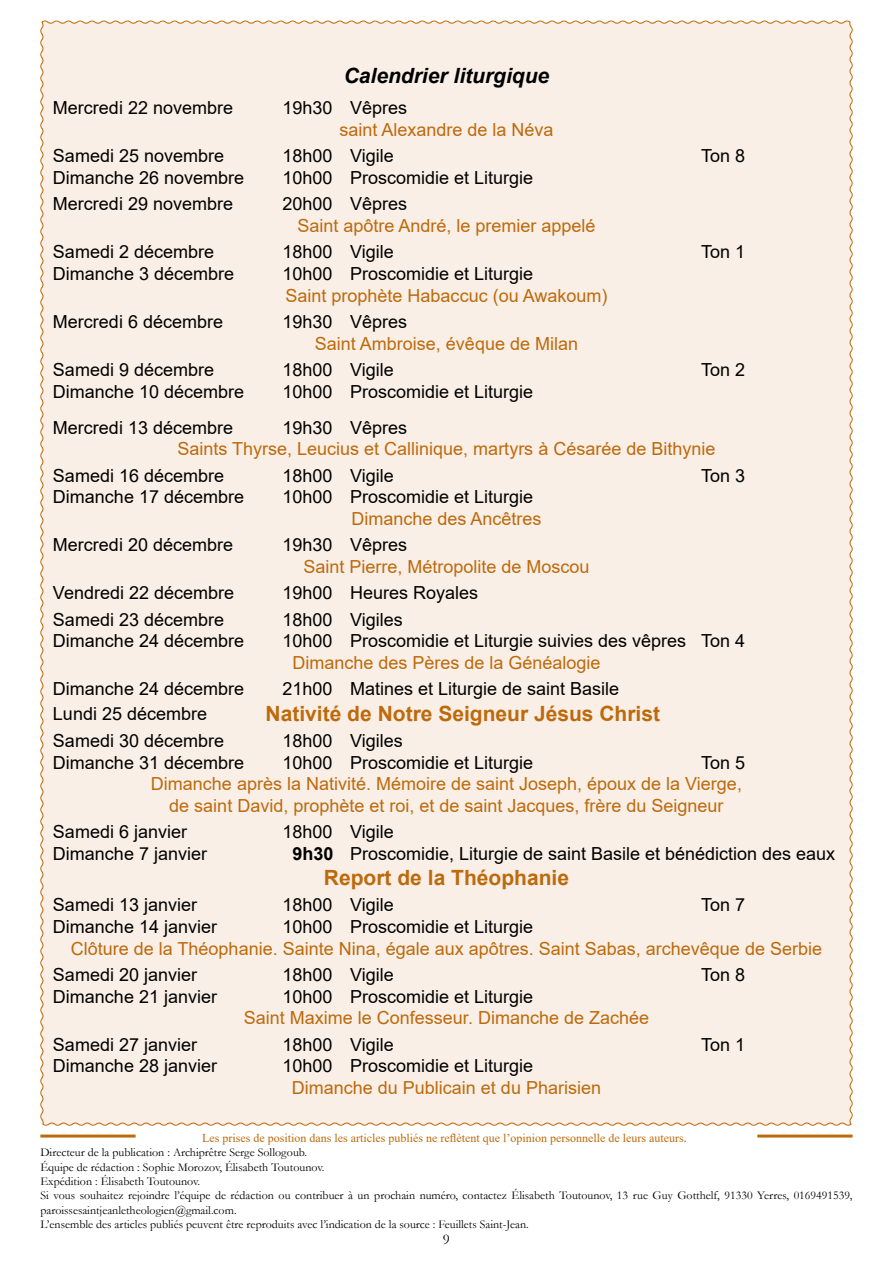
<style>
.page{position:relative;width:893px;height:1263px;background:#fff}
.page>*{position:absolute;margin:0;border:0;box-sizing:border-box;transform-origin:0 0}
.t1{font:700 21px "Arial";color:#bd6a0c}
.t2{font:italic 700 21px "Arial";color:#000}
.t3{font:18px "Arial";color:#000}
.t4{font:18px/21.6px "Arial";color:#bd6a0c;text-align:center}
.t5{font:15px "Garamond";color:#000}
.t6{font:12px/14.4px "Garamond";color:#000}
.t7{font:12px "Times New Roman";color:#bd6a0c}
.s1{font-weight:700}
.s2{color:#d60018}
</style>
<div class="page">
<hr style="left:40px;top:1134px;width:96px;height:3px;background:#bd6a0c">
<hr style="left:757px;top:1134px;width:96px;height:3px;background:#bd6a0c">
<div style="left:40px;top:20px;width:813px;height:1106px;background:#f9efe6"></div>
<p class="t2" style="left:344px;top:62px;width:207px">Calendrier liturgique</p>
<p class="t3" style="left:53px;top:96px;width:182px">Mercredi 22 novembre</p>
<p class="t3" style="left:282px;top:96px;width:126px">19h30 Vêpres</p>
<p class="t4" style="left:339px;top:119px;width:216px">saint Alexandre de la Néva</p>
<p class="t3" style="left:53px;top:144px;width:173px">Samedi 25 novembre</p>
<p class="t3" style="left:282px;top:144px;width:113px">18h00 Vigile</p>
<p class="t3" style="left:701px;top:144px;width:46px">Ton 8</p>
<p class="t3" style="left:53px;top:165px;width:193px">Dimanche 26 novembre</p>
<p class="t3" style="left:282px;top:165px;width:252px">10h00 Proscomidie et Liturgie</p>
<p class="t3" style="left:53px;top:192px;width:182px">Mercredi 29 novembre</p>
<p class="t3" style="left:282px;top:192px;width:126px">20h00 Vêpres</p>
<p class="t4" style="left:297px;top:215px;width:300px">Saint apôtre André, le premier appelé</p>
<p class="t3" style="left:53px;top:240px;width:163px">Samedi 2 décembre</p>
<p class="t3" style="left:282px;top:240px;width:113px">18h00 Vigile</p>
<p class="t3" style="left:701px;top:240px;width:46px">Ton 1</p>
<p class="t3" style="left:53px;top:261px;width:183px">Dimanche 3 décembre</p>
<p class="t3" style="left:282px;top:261px;width:252px">10h00 Proscomidie et Liturgie</p>
<p class="t4" style="left:286px;top:284px;width:323px">Saint prophète Habaccuc (ou Awakoum)</p>
<p class="t3" style="left:53px;top:309px;width:172px">Mercredi 6 décembre</p>
<p class="t3" style="left:282px;top:309px;width:126px">19h30 Vêpres</p>
<p class="t4" style="left:315px;top:332px;width:265px">Saint Ambroise, évêque de Milan</p>
<p class="t3" style="left:53px;top:357px;width:163px">Samedi 9 décembre</p>
<p class="t3" style="left:282px;top:357px;width:113px">18h00 Vigile</p>
<p class="t3" style="left:701px;top:357px;width:46px">Ton 2</p>
<p class="t3" style="left:53px;top:379px;width:193px">Dimanche 10 décembre</p>
<p class="t3" style="left:282px;top:379px;width:252px">10h00 Proscomidie et Liturgie</p>
<p class="t3" style="left:53px;top:415px;width:182px">Mercredi 13 décembre</p>
<p class="t3" style="left:282px;top:415px;width:126px">19h30 Vêpres</p>
<p class="t4" style="left:177px;top:438px;width:539px">Saints Thyrse, Leucius et Callinique, martyrs à Césarée de Bithynie</p>
<p class="t3" style="left:53px;top:463px;width:173px">Samedi 16 décembre</p>
<p class="t3" style="left:282px;top:463px;width:113px">18h00 Vigile</p>
<p class="t3" style="left:701px;top:463px;width:46px">Ton 3</p>
<p class="t3" style="left:53px;top:484px;width:193px">Dimanche 17 décembre</p>
<p class="t3" style="left:282px;top:484px;width:252px">10h00 Proscomidie et Liturgie</p>
<p class="t4" style="left:351px;top:508px;width:192px">Dimanche des Ancêtres</p>
<p class="t3" style="left:53px;top:532px;width:182px">Mercredi 20 décembre</p>
<p class="t3" style="left:282px;top:532px;width:126px">19h30 Vêpres</p>
<p class="t4" style="left:303px;top:556px;width:288px">Saint Pierre, Métropolite de Moscou</p>
<p class="t3" style="left:53px;top:580px;width:183px">Vendredi 22 décembre</p>
<p class="t3" style="left:282px;top:580px;width:197px">19h00 Heures Royales</p>
<p class="t3" style="left:53px;top:607px;width:173px">Samedi 23 décembre</p>
<p class="t3" style="left:282px;top:607px;width:122px">18h00 Vigiles</p>
<p class="t3" style="left:53px;top:628px;width:193px">Dimanche 24 décembre</p>
<p class="t3" style="left:282px;top:628px;width:464px">10h00 Proscomidie et Liturgie suivies des vêpres Ton 4</p>
<p class="t4" style="left:292px;top:652px;width:310px">Dimanche des Pères de la Généalogie</p>
<p class="t3" style="left:53px;top:676px;width:193px">Dimanche 24 décembre</p>
<p class="t3" style="left:282px;top:676px;width:338px">21h00 Matines et Liturgie de saint Basile</p>
<p class="t3" style="left:53px;top:702px;width:156px">Lundi 25 décembre</p>
<p class="t1" style="left:266px;top:698px;width:396px">Nativité de Notre Seigneur Jésus Christ</p>
<p class="t3" style="left:53px;top:728px;width:173px">Samedi 30 décembre</p>
<p class="t3" style="left:282px;top:728px;width:122px">18h00 Vigiles</p>
<p class="t3" style="left:53px;top:750px;width:193px">Dimanche 31 décembre</p>
<p class="t3" style="left:282px;top:750px;width:252px">10h00 Proscomidie et Liturgie</p>
<p class="t3" style="left:701px;top:750px;width:46px">Ton 5</p>
<p class="t4" style="left:151px;top:773px;width:592px">Dimanche après la Nativité. Mémoire de saint Joseph, époux de la Vierge, de saint David, prophète et roi, et de saint Jacques, frère du Seigneur</p>
<p class="t3" style="left:53px;top:819px;width:136px">Samedi 6 janvier</p>
<p class="t3" style="left:282px;top:819px;width:113px">18h00 Vigile</p>
<p class="t3" style="left:53px;top:841px;width:156px">Dimanche 7 janvier</p>
<p class="t3" style="left:292px;top:841px;width:544px"><span class="s1">9h30</span> Proscomidie, Liturgie de saint Basile et bénédiction des eaux</p>
<p class="t1" style="left:324px;top:863px;width:247px">Report de la Théophanie</p>
<p class="t3" style="left:53px;top:892px;width:146px">Samedi 13 janvier</p>
<p class="t3" style="left:282px;top:892px;width:113px">18h00 Vigile</p>
<p class="t3" style="left:701px;top:892px;width:46px">Ton 7</p>
<p class="t3" style="left:53px;top:914px;width:166px">Dimanche 14 janvier</p>
<p class="t3" style="left:282px;top:914px;width:252px">10h00 Proscomidie et Liturgie</p>
<p class="t4" style="left:71px;top:937px;width:753px">Clôture de la Théophanie. Sainte Nina, égale aux apôtres. Saint Sabas, archevêque de Serbie</p>
<p class="t3" style="left:53px;top:962px;width:146px">Samedi 20 janvier</p>
<p class="t3" style="left:282px;top:962px;width:113px">18h00 Vigile</p>
<p class="t3" style="left:701px;top:962px;width:46px">Ton 8</p>
<p class="t3" style="left:53px;top:984px;width:166px">Dimanche 21 janvier</p>
<p class="t3" style="left:282px;top:984px;width:252px">10h00 Proscomidie et Liturgie</p>
<p class="t4" style="left:244px;top:1007px;width:407px">Saint Maxime le Confesseur. Dimanche de Zachée</p>
<p class="t3" style="left:53px;top:1032px;width:146px">Samedi 27 janvier</p>
<p class="t3" style="left:282px;top:1032px;width:113px">18h00 Vigile</p>
<p class="t3" style="left:701px;top:1032px;width:46px">Ton 1</p>
<p class="t3" style="left:53px;top:1053px;width:166px">Dimanche 28 janvier</p>
<p class="t3" style="left:282px;top:1053px;width:252px">10h00 Proscomidie et Liturgie</p>
<p class="t4" style="left:292px;top:1076px;width:311px">Dimanche du Publicain et du Pharisien</p>
<p class="t7" style="left:202px;top:1129px;width:486px">Les prises de position dans les articles publiés ne reflètent que l’opinion personnelle de leurs auteurs<span class="s2">.</span></p>
<p class="t6" style="left:40px;top:1145px;width:814px">Directeur de la publication : Archiprêtre Serge Sollogoub.<br>Équipe de rédaction : Sophie Morozov, Élisabeth Toutounov.<br>Expédition : Élisabeth Toutounov.<br>Si vous souhaitez rejoindre l’équipe de rédaction ou contribuer à un prochain numéro, contactez Élisabeth Toutounov, 13 rue Guy Gotthelf, 91330 Yerres, 0169491539, paroissesaintjeanletheologien@gmail.com.<br>L’ensemble des articles publiés peuvent être reproduits avec l’indication de la source : Feuillets Saint-Jean.</p>
<p class="t5" style="left:443px;top:1229px;width:9px">9</p>
</div>
